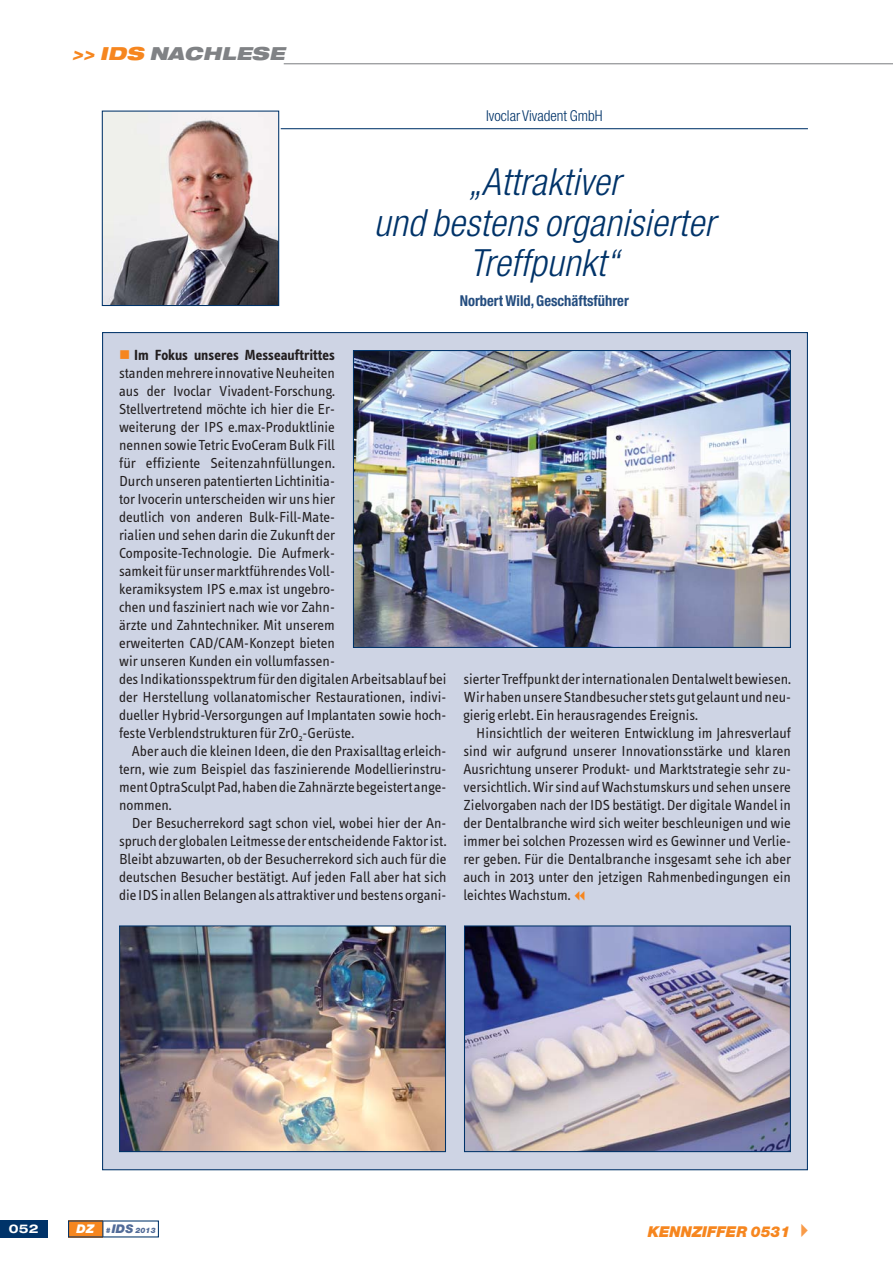
<style>
.page{position:relative;width:893px;height:1263px;background:#fff}
.page>*{position:absolute;margin:0;border:0;box-sizing:border-box;transform-origin:0 0}
.t1{font:italic 300 condensed 37.5px/40.5px "Helvetica Neue";letter-spacing:.01em;color:#003369;text-align:center}
.t2{font:italic 900 expanded 18px "Helvetica Neue";color:#808285}
.t3{font:15px/18px "Info Text";color:#231f20;text-align:justify}
.t4{font:700 condensed 15px "Helvetica Neue";color:#244d7f}
.t5{font:300 condensed 15px "Helvetica Neue";color:#003369}
.t6{font:italic 900 15px "Helvetica Neue";color:#f6861f}
.t7{font:700 expanded 12px "Helvetica Neue";color:#fff}
.t8{font:italic 900 7.5px "Helvetica Neue";color:#516b98}
.s1{color:#f6861f}
.s2{font-weight:700}
.s3{font-size:12px;color:#fff}
.s4{font-size:12px}
.s5{color:#f89b49}
</style>
<div class="page">
<div style="left:68px;top:1220px;width:35px;height:17px;background:#f6861f"></div>
<div style="left:0;top:1220px;width:48px;height:17px;background:#003369"></div>
<svg style="left:102px;top:1221px;width:1px;height:16px"></svg>
<hr style="left:284px;top:63px;width:609px;height:1px;background:#808285">
<div style="left:103px;top:333px;width:704px;height:836px;background:#ced4e4"></div>
<img style="left:121px;top:927px;width:323px;height:223px">
<div style="left:119px;top:925px;width:327px;height:227px;border:1px solid #003369"></div>
<img style="left:280px;top:128px;width:528px;height:520px">
<img style="left:104px;top:113px;width:173px;height:191px">
<div style="left:102px;top:111px;width:177px;height:195px;border:1px solid #003369"></div>
<img style="left:466px;top:927px;width:323px;height:223px">
<div style="left:464px;top:925px;width:327px;height:227px;border:1px solid #003369"></div>
<p class="t2" style="left:72px;top:45px;width:218px"><span class="s1">&gt;&gt; IDS</span> NACHLESE</p>
<p class="t5" style="left:486px;top:110px;width:118px">Ivoclar Vivadent GmbH</p>
<h1 class="t1" style="left:374px;top:166px;width:350px">„Attraktiver<br>und bestens organisierter<br>Treffpunkt“</h1>
<p class="t4" style="left:460px;top:296px;width:171px">Norbert Wild, Geschäftsführer</p>
<p class="t3" style="left:119px;top:347px;width:329px;text-align:left"><span class="s1">■</span> <span class="s2">Im Fokus unseres Messeauftrittes<br></span>standen mehrere innovative Neuheiten<br>aus der Ivoclar Vivadent-Forschung.<br>Stellvertretend möchte ich hier die Er-<br>weiterung der IPS e.max-Produktlinie<br>nennen sowie Tetric EvoCeram Bulk Fill<br>für effiziente Seitenzahnfüllungen.<br>Durch unseren patentierten Lichtinitia-<br>tor Ivocerin unterscheiden wir uns hier<br>deutlich von anderen Bulk-Fill-Mate-<br>rialien und sehen darin die Zukunft der Composite-Technologie. Die Aufmerk-<br>samkeit für unser marktführendes Voll-<br>keramiksystem IPS e.max ist ungebro-<br>chen und fasziniert nach wie vor Zahn-<br>ärzte und Zahntechniker. Mit unserem<br>erweiterten CAD/CAM-Konzept bieten<br>wir unseren Kunden ein vollumfassen-<br>des Indikationsspektrum für den digitalen Arbeitsablauf bei der Herstellung vollanatomischer Restaurationen, indivi&shy;dueller Hybrid-Versorgungen auf Implantaten sowie hoch&shy;feste Verblendstrukturen für ZrO<sub>2</sub>-Gerüste.</p>
<p class="t3" style="left:119px;top:743px;width:329px;text-indent:13px">Aber auch die kleinen Ideen, die den Praxisalltag erleich&shy;tern, wie zum Beispiel das faszinierende Modellierinstru&shy;ment OptraSculpt Pad, haben die Zahnärzte begeistert ange&shy;nommen.</p>
<p class="t3" style="left:119px;top:815px;width:329px;text-indent:13px">Der Besucherrekord sagt schon viel, wobei hier der An&shy;spruch der globalen Leitmesse der entscheidende Faktor ist.<br>Bleibt abzuwarten, ob der Besucherrekord sich auch für die deutschen Besucher bestätigt. Auf jeden Fall aber hat sich die IDS in allen Belangen als attraktiver und bestens organi-</p>
<p class="t3" style="left:463px;top:671px;width:329px">sierter Treffpunkt der internationalen Dentalwelt bewiesen.<br>Wir haben unsere Standbesucher stets gut gelaunt und neu&shy;gierig erlebt. Ein herausragendes Ereignis.</p>
<p class="t3" style="left:463px;top:725px;width:329px;text-indent:13px">Hinsichtlich der weiteren Entwicklung im Jahresverlauf sind wir aufgrund unserer Innovationsstärke und klaren Ausrichtung unserer Produkt- und Marktstrategie sehr zu&shy;versichtlich. Wir sind auf Wachstumskurs und sehen unsere Zielvorgaben nach der IDS bestätigt. Der digitale Wandel in der Dentalbranche wird sich weiter beschleunigen und wie immer bei solchen Prozessen wird es Gewinner und Verlie&shy;rer geben. Für die Dentalbranche insgesamt sehe ich aber auch in 2013 unter den jetzigen Rahmenbedingungen ein leichtes Wachstum.</p>
<p class="t7" style="left:9px;top:1224px;width:31px">052</p>
<p class="t8" style="left:77px;top:1227px;width:81px"><span class="s3">DZ</span> #<span class="s4">IDS</span> 2013</p>
<p class="t6" style="left:648px;top:1227px;width:168px">KENNZIFFER 0531 <span class="s5">✔</span></p>
</div>
